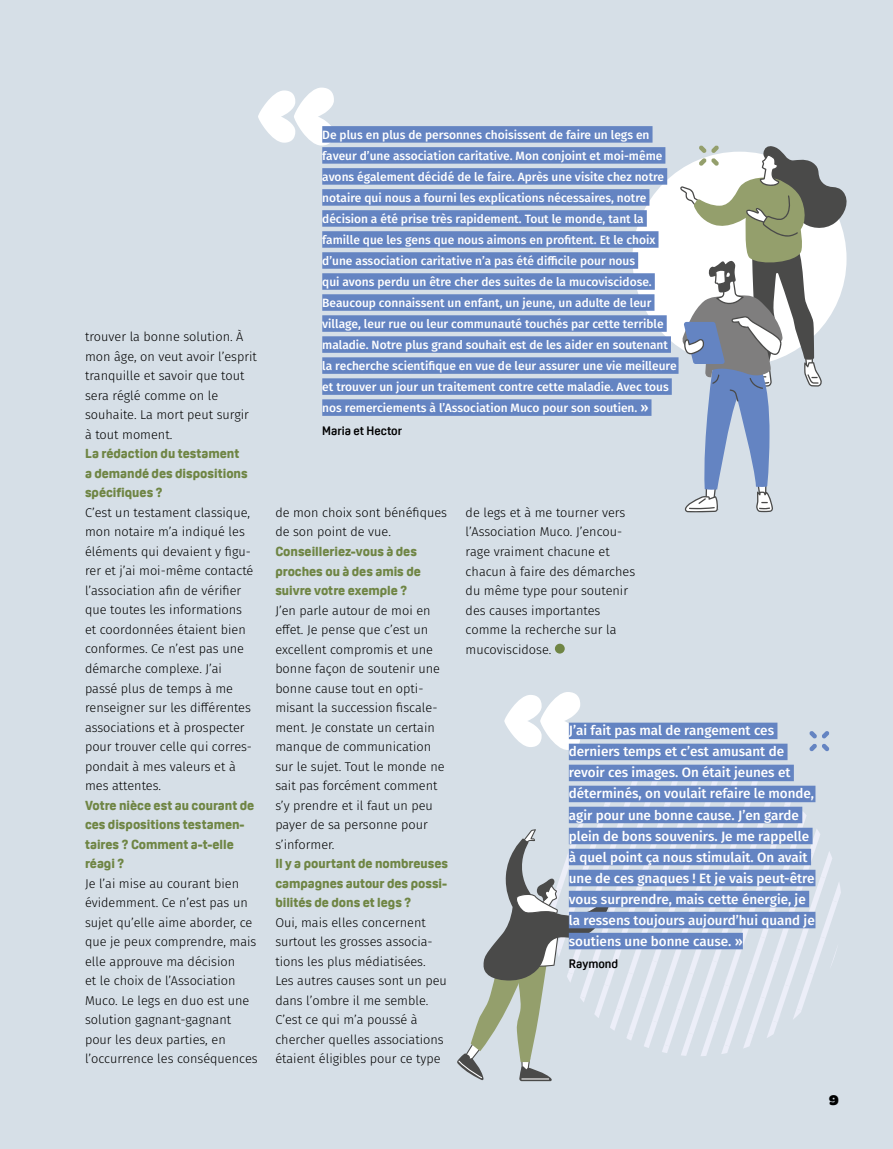
<style>
.page{position:relative;width:893px;height:1149px;background:#fff}
.page>*{position:absolute;margin:0;border:0;box-sizing:border-box;transform-origin:0 0}
.t1{font:900 15px "Omnes";color:#000}
.t2{font:500 13.5px/21px "Fira Sans";color:#fff}
.t3{font:300 12.75px/19.5px "Fira Sans";color:#000}
.t4{font:800 12.75px/19.5px "Oscine";color:#6f8544}
.t5{font:500 12px/21px "Fira Sans";color:#fff}
.t6{font:700 12px "Oscine";color:#000}
.s1{font-size:13.5px}
</style>
<div class="page">
<div style="left:0;top:0;width:893px;height:1148px;background:#d6dfe7"></div>
<svg style="left:258px;top:88px;width:76px;height:57px"></svg>
<svg style="left:504px;top:692px;width:76px;height:57px"></svg>
<div style="left:632px;top:152px;width:214px;height:214px;background:#fff;border-radius:50%"></div>
<div style="left:322px;top:126px;width:330px;height:17px;background:#6484c2"></div>
<div style="left:322px;top:147px;width:343px;height:17px;background:#6484c2"></div>
<div style="left:322px;top:168px;width:345px;height:17px;background:#6484c2"></div>
<div style="left:322px;top:189px;width:327px;height:17px;background:#6484c2"></div>
<div style="left:322px;top:210px;width:325px;height:17px;background:#6484c2"></div>
<div style="left:322px;top:231px;width:336px;height:17px;background:#6484c2"></div>
<div style="left:322px;top:252px;width:316px;height:17px;background:#6484c2"></div>
<div style="left:322px;top:273px;width:333px;height:17px;background:#6484c2"></div>
<div style="left:322px;top:294px;width:332px;height:17px;background:#6484c2"></div>
<div style="left:322px;top:315px;width:345px;height:17px;background:#6484c2"></div>
<div style="left:322px;top:336px;width:349px;height:17px;background:#6484c2"></div>
<div style="left:322px;top:357px;width:356px;height:17px;background:#6484c2"></div>
<div style="left:322px;top:378px;width:350px;height:17px;background:#6484c2"></div>
<div style="left:322px;top:399px;width:329px;height:17px;background:#6484c2"></div>
<svg style="left:457px;top:765px;width:384px;height:315px"></svg>
<div style="left:569px;top:722px;width:208px;height:17px;background:#6484c2"></div>
<div style="left:569px;top:743px;width:218px;height:17px;background:#6484c2"></div>
<div style="left:569px;top:764px;width:225px;height:17px;background:#6484c2"></div>
<div style="left:569px;top:785px;width:246px;height:17px;background:#6484c2"></div>
<div style="left:569px;top:806px;width:233px;height:17px;background:#6484c2"></div>
<div style="left:569px;top:827px;width:244px;height:17px;background:#6484c2"></div>
<div style="left:569px;top:848px;width:242px;height:17px;background:#6484c2"></div>
<div style="left:569px;top:869px;width:246px;height:17px;background:#6484c2"></div>
<div style="left:569px;top:890px;width:240px;height:17px;background:#6484c2"></div>
<div style="left:569px;top:911px;width:246px;height:17px;background:#6484c2"></div>
<div style="left:569px;top:932px;width:174px;height:17px;background:#6484c2"></div>
<div style="left:555px;top:643px;width:10px;height:10px;background:#6f8544;border-radius:50%"></div>
<svg style="left:809px;top:731px;width:20px;height:20px"></svg>
<svg style="left:680px;top:145px;width:167px;height:367px"></svg>
<p class="t3" style="left:85px;top:327px;width:173px">trouver la bonne solution. À mon âge, on veut avoir l’esprit tranquille et savoir que tout sera réglé comme on le souhaite. La mort peut surgir à tout moment.</p>
<p class="t4" style="left:85px;top:444px;width:164px">La rédaction du testament a demandé des dispositions spécifiques ?</p>
<p class="t3" style="left:85px;top:502px;width:170px">C’est un testament classique, mon notaire m’a indiqué les éléments qui devaient y figu&shy;rer et j’ai moi-même contacté l’association afin de vérifier que toutes les informations et coordonnées étaient bien conformes. Ce n’est pas une démarche complexe. J’ai passé plus de temps à me renseigner sur les différentes associations et à prospecter pour trouver celle qui corres&shy;pondait à mes valeurs et à mes attentes.</p>
<p class="t4" style="left:85px;top:795px;width:171px">Votre nièce est au courant de ces dispositions testamen&shy;taires ? Comment a-t-elle réagi ?</p>
<p class="t3" style="left:85px;top:873px;width:174px">Je l’ai mise au courant bien évidemment. Ce n’est pas un sujet qu’elle aime aborder, ce que je peux comprendre, mais elle approuve ma décision<br>et le choix de l’Association<br>Muco. Le legs en duo est une solution gagnant-gagnant pour les deux parties, en l’occurrence les conséquences</p>
<p class="t5" style="left:322px;top:124px;width:356px">De plus en plus de personnes choisissent de faire un legs en faveur d’une association caritative. Mon conjoint et moi-même avons également décidé de le faire. Après une visite chez notre notaire qui nous a fourni les explications nécessaires, notre décision a été prise très rapidement. Tout le monde, tant la famille que les gens que nous aimons en profitent. Et le choix d’une association caritative n’a pas été difficile pour nous<br>qui avons perdu un être cher des suites de la mucoviscidose.<br>Beaucoup connaissent un enfant, un jeune, un adulte de leur village, leur rue ou leur communauté touchés par cette terrible maladie. Notre plus grand souhait est de les aider en soutenant la recherche scientifique en vue de leur assurer une vie meilleure et trouver un jour un traitement contre cette maladie. Avec tous nos remerciements à l’Association Muco pour son soutien. <span class="s1">»</span></p>
<p class="t6" style="left:322px;top:423px;width:81px">Maria et Hector</p>
<p class="t3" style="left:275px;top:502px;width:173px">de mon choix sont bénéfiques de son point de vue.</p>
<p class="t4" style="left:275px;top:541px;width:147px">Conseilleriez-vous à des proches ou à des amis de suivre votre exemple ?</p>
<p class="t3" style="left:275px;top:600px;width:171px">J’en parle autour de moi en effet. Je pense que c’est un excellent compromis et une bonne façon de soutenir une bonne cause tout en opti&shy;misant la succession fiscale&shy;ment. Je constate un certain manque de communication sur le sujet. Tout le monde ne sait pas forcément comment s’y prendre et il faut un peu payer de sa personne pour s’informer.</p>
<p class="t4" style="left:275px;top:853px;width:174px;text-align:justify">Il y a pourtant de nombreuses campagnes autour des possi&shy;bilités de dons et legs ?</p>
<p class="t3" style="left:275px;top:912px;width:173px">Oui, mais elles concernent surtout les grosses associa&shy;tions les plus médiatisées.<br>Les autres causes sont un peu dans l’ombre il me semble.<br>C’est ce qui m’a poussé à chercher quelles associations étaient éligibles pour ce type</p>
<p class="t3" style="left:466px;top:502px;width:171px">de legs et à me tourner vers l’Association Muco. J’encou&shy;rage vraiment chacune et chacun à faire des démarches du même type pour soutenir des causes importantes comme la recherche sur la mucoviscidose.</p>
<p class="t2" style="left:569px;top:719px;width:247px">J’ai fait pas mal de rangement ces derniers temps et c’est amusant de revoir ces images. On était jeunes et déterminés, on voulait refaire le monde, agir pour une bonne cause. J’en garde plein de bons souvenirs. Je me rappelle à quel point ça nous stimulait. On avait une de ces gnaques ! Et je vais peut-être vous surprendre, mais cette énergie, je la ressens toujours aujourd’hui quand je soutiens une bonne cause. »</p>
<p class="t6" style="left:569px;top:956px;width:51px">Raymond</p>
<p class="t1" style="left:829px;top:1088px;width:11px">9</p>
</div>
